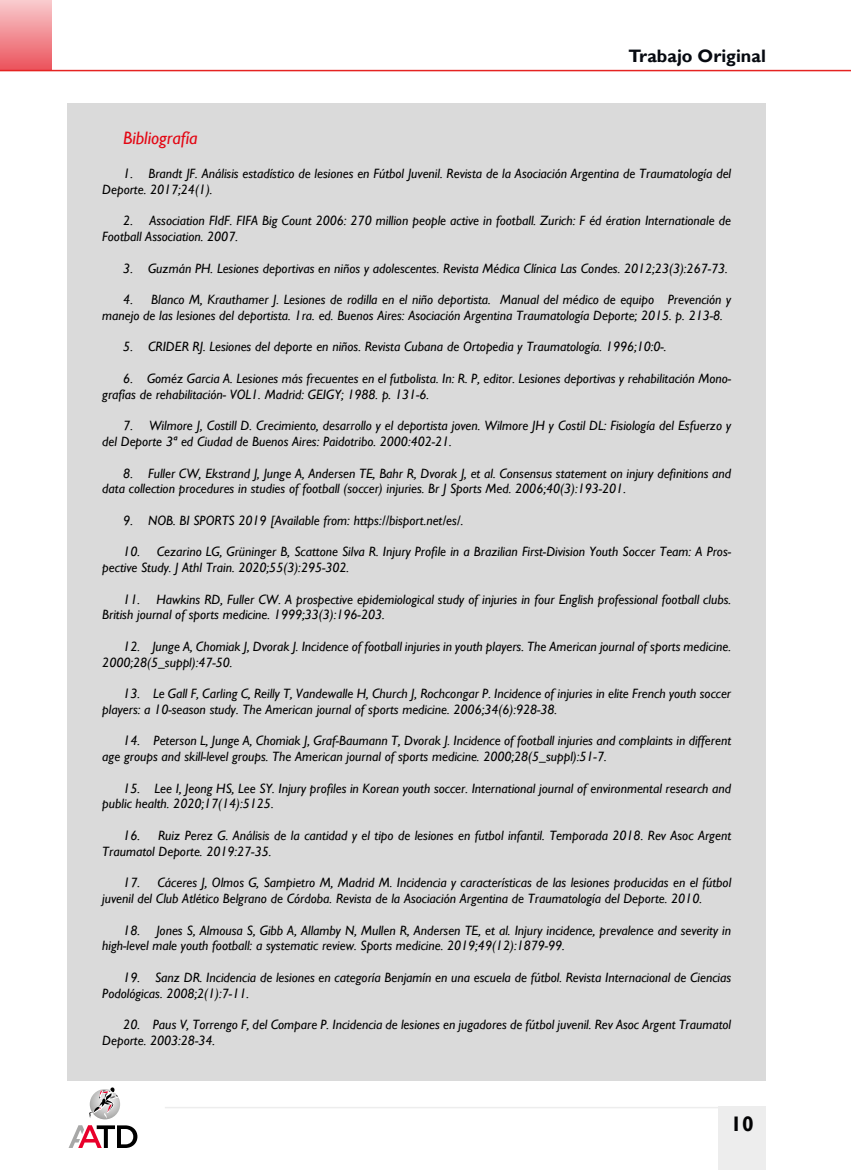
<style>
.page{position:relative;width:851px;height:1170px;background:#fff}
.page>*{position:absolute;margin:0;border:0;box-sizing:border-box;transform-origin:0 0}
.t1{font:700 21px "Gill Sans";color:#020203}
.t2{font:700 18px "Gill Sans";color:#070a11}
.t3{font:italic 18px "Gill Sans";color:#e30613}
.t4{font:italic 13.5px/15.8px "Gill Sans";color:#000}
</style>
<div class="page">
<div style="left:68px;top:103px;width:697px;height:977px;background:#dadada"></div>
<hr style="left:165px;top:1106px;width:575px;height:2px;background:#ededed">
<div style="left:718px;top:1106px;width:47px;height:63px;background:#ededed"></div>
<svg style="left:90px;top:1088px;width:30px;height:31px"></svg>
<svg style="left:89px;top:1087px;width:30px;height:31px"></svg>
<svg style="left:69px;top:1125px;width:68px;height:22px"></svg>
<hr style="left:0;top:70px;width:850px;height:1px;background:#e52321">
<div style="left:0;top:0;width:52px;height:70px;background:linear-gradient(to bottom,#f9ccce,#eb545d)"></div>
<h2 class="t2" style="left:628px;top:45px;width:139px">Trabajo Original</h2>
<h2 class="t3" style="left:123px;top:128px;width:76px">Bibliografía</h2>
<p class="t4" style="left:102px;top:166px;width:630px;text-indent:21px">1. Brandt JF. Análisis estadístico de lesiones en Fútbol Juvenil. Revista de la Asociación Argentina de Traumatología del<br>Deporte. 2017;24(1).</p>
<p class="t4" style="left:102px;top:213px;width:630px;text-indent:21px">2. Association FIdF. FIFA Big Count 2006: 270 million people active in football. Zurich: F éd ération Internationale de<br>Football Association. 2007.</p>
<p class="t4" style="left:123px;top:260px;width:606px">3. Guzmán PH. Lesiones deportivas en niños y adolescentes. Revista Médica Clínica Las Condes. 2012;23(3):267-73.</p>
<p class="t4" style="left:102px;top:292px;width:630px;text-indent:21px">4. Blanco M, Krauthamer J. Lesiones de rodilla en el niño deportista. Manual del médico de equipo Prevención y manejo de las lesiones del deportista. 1ra. ed. Buenos Aires: Asociación Argentina Traumatología Deporte; 2015. p. 213-8.</p>
<p class="t4" style="left:123px;top:339px;width:544px">5. CRIDER RJ. Lesiones del deporte en niños. Revista Cubana de Ortopedia y Traumatología. 1996;10:0-.</p>
<p class="t4" style="left:102px;top:371px;width:630px;text-indent:21px">6. Goméz Garcia A. Lesiones más frecuentes en el futbolista. In: R. P, editor. Lesiones deportivas y rehabilitación Mono&shy;grafías de rehabilitación- VOL1. Madrid: GEIGY; 1988. p. 131-6.</p>
<p class="t4" style="left:102px;top:418px;width:630px;text-indent:21px">7. Wilmore J, Costill D. Crecimiento, desarrollo y el deportista joven. Wilmore JH y Costil DL: Fisiología del Esfuerzo y del Deporte 3ª ed Ciudad de Buenos Aires: Paidotribo. 2000:402-21.</p>
<p class="t4" style="left:102px;top:465px;width:630px;text-indent:21px">8. Fuller CW, Ekstrand J, Junge A, Andersen TE, Bahr R, Dvorak J, et al. Consensus statement on injury definitions and data collection procedures in studies of football (soccer) injuries. Br J Sports Med. 2006;40(3):193-201.</p>
<p class="t4" style="left:123px;top:512px;width:341px">9. NOB. BI SPORTS 2019 [Available from: https://bisport.net/es/.</p>
<p class="t4" style="left:102px;top:544px;width:630px;text-indent:21px">10. Cezarino LG, Grüninger B, Scattone Silva R. Injury Profile in a Brazilian First-Division Youth Soccer Team: A Pros&shy;pective Study. J Athl Train. 2020;55(3):295-302.</p>
<p class="t4" style="left:102px;top:591px;width:630px;text-indent:21px">11. Hawkins RD, Fuller CW. A prospective epidemiological study of injuries in four English professional football clubs.<br>British journal of sports medicine. 1999;33(3):196-203.</p>
<p class="t4" style="left:102px;top:638px;width:630px;text-indent:21px">12. Junge A, Chomiak J, Dvorak J. Incidence of football injuries in youth players. The American journal of sports medicine.<br>2000;28(5_suppl):47-50.</p>
<p class="t4" style="left:102px;top:686px;width:630px;text-indent:21px">13. Le Gall F, Carling C, Reilly T, Vandewalle H, Church J, Rochcongar P. Incidence of injuries in elite French youth soccer players: a 10-season study. The American journal of sports medicine. 2006;34(6):928-38.</p>
<p class="t4" style="left:102px;top:733px;width:630px;text-indent:21px">14. Peterson L, Junge A, Chomiak J, Graf-Baumann T, Dvorak J. Incidence of football injuries and complaints in different age groups and skill-level groups. The American journal of sports medicine. 2000;28(5_suppl):51-7.</p>
<p class="t4" style="left:102px;top:780px;width:630px;text-indent:21px">15. Lee I, Jeong HS, Lee SY. Injury profiles in Korean youth soccer. International journal of environmental research and public health. 2020;17(14):5125.</p>
<p class="t4" style="left:102px;top:827px;width:630px;text-indent:21px">16. Ruiz Perez G. Análisis de la cantidad y el tipo de lesiones en futbol infantil. Temporada 2018. Rev Asoc Argent<br>Traumatol Deporte. 2019:27-35.</p>
<p class="t4" style="left:102px;top:875px;width:630px;text-indent:21px">17. Cáceres J, Olmos G, Sampietro M, Madrid M. Incidencia y características de las lesiones producidas en el fútbol juvenil del Club Atlético Belgrano de Córdoba. Revista de la Asociación Argentina de Traumatología del Deporte. 2010.</p>
<p class="t4" style="left:102px;top:922px;width:630px;text-indent:21px">18. Jones S, Almousa S, Gibb A, Allamby N, Mullen R, Andersen TE, et al. Injury incidence, prevalence and severity in high-level male youth football: a systematic review. Sports medicine. 2019;49(12):1879-99.</p>
<p class="t4" style="left:102px;top:969px;width:630px;text-indent:21px">19. Sanz DR. Incidencia de lesiones en categoría Benjamín en una escuela de fútbol. Revista Internacional de Ciencias<br>Podológicas. 2008;2(1):7-11.</p>
<p class="t4" style="left:102px;top:1016px;width:630px;text-indent:21px">20. Paus V, Torrengo F, del Compare P. Incidencia de lesiones en jugadores de fútbol juvenil. Rev Asoc Argent Traumatol<br>Deporte. 2003:28-34.</p>
<h1 class="t1" style="left:730px;top:1110px;width:25px">10</h1>
</div>
